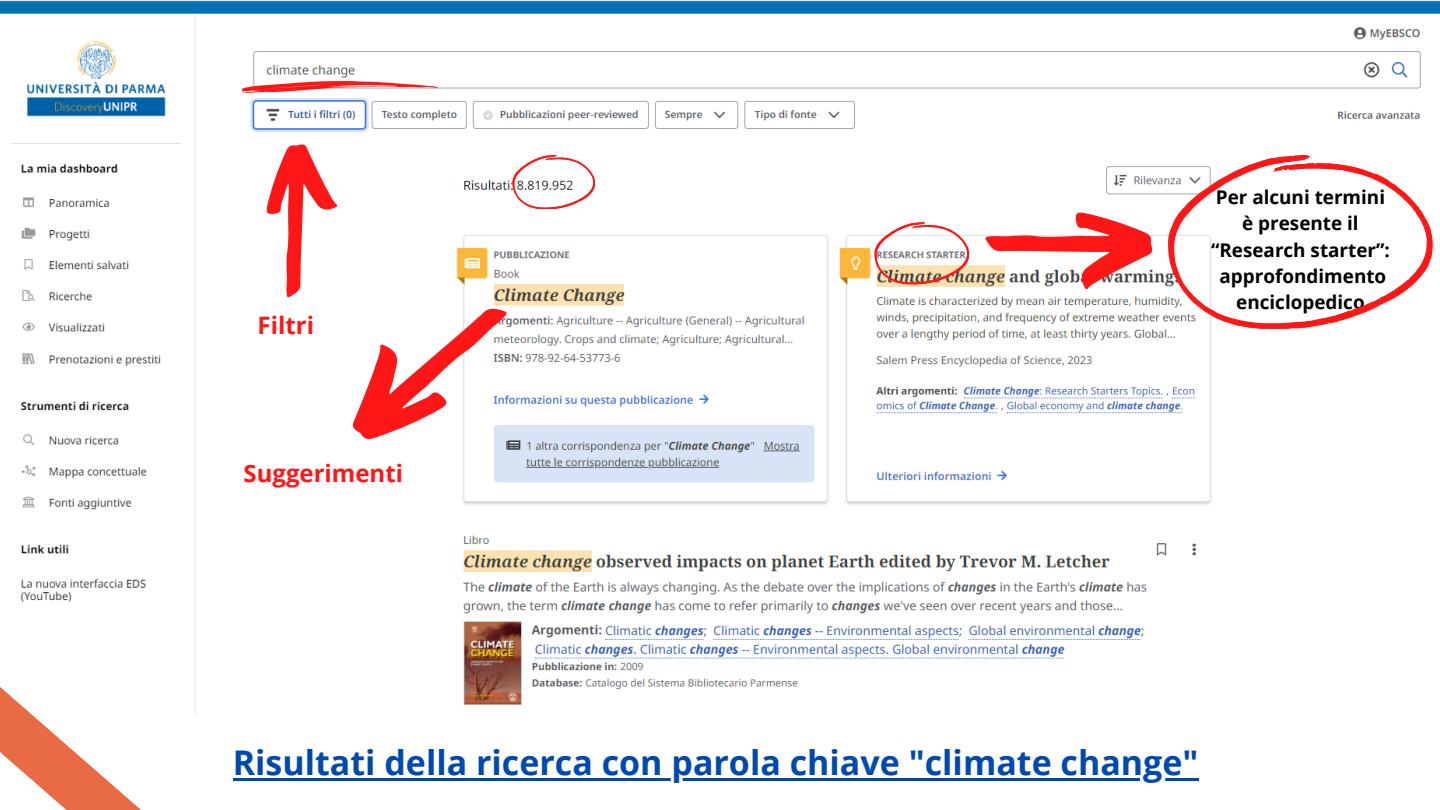
<style>
.page{position:relative;width:1440px;height:810px;background:#fff}
.page>*{position:absolute;margin:0;border:0;box-sizing:border-box;transform-origin:0 0}
.t1{font:700 34px "Open Sans";color:#004aad}
.t2{font:700 24px "Open Sans";color:#ff1616}
.t3{font:700 18.9px/26.4px "Open Sans";color:#000;text-align:center}
</style>
<div class="page">
<img style="left:0;top:0;width:1440px;height:715px">
<svg style="left:242px;top:81px;width:196px;height:12px"></svg>
<svg style="left:981px;top:204px;width:174px;height:91px"></svg>
<img style="left:874px;top:222px;width:95px;height:62px">
<svg style="left:257px;top:141px;width:338px;height:318px"></svg>
<hr style="left:233px;top:778px;width:966px;height:3px;background:#004aad">
<svg style="left:0;top:684px;width:145px;height:126px"></svg>
<svg style="left:1168px;top:155px;width:265px;height:174px"></svg>
<p class="t2" style="left:258px;top:309px;width:58px">Filtri</p>
<h2 class="t2" style="left:244px;top:457px;width:161px">Suggerimenti</h2>
<p class="t3" style="left:1216px;top:183px;width:171px">Per alcuni termini</p>
<p class="t3" style="left:1242px;top:210px;width:118px">è presente il</p>
<p class="t3" style="left:1211px;top:236px;width:180px">“Research starter”:</p>
<p class="t3" style="left:1220px;top:263px;width:168px">approfondimento enciclopedico</p>
<h2 class="t1" style="left:233px;top:739px;width:967px">Risultati della ricerca con parola chiave "climate change"</h2>
</div>
